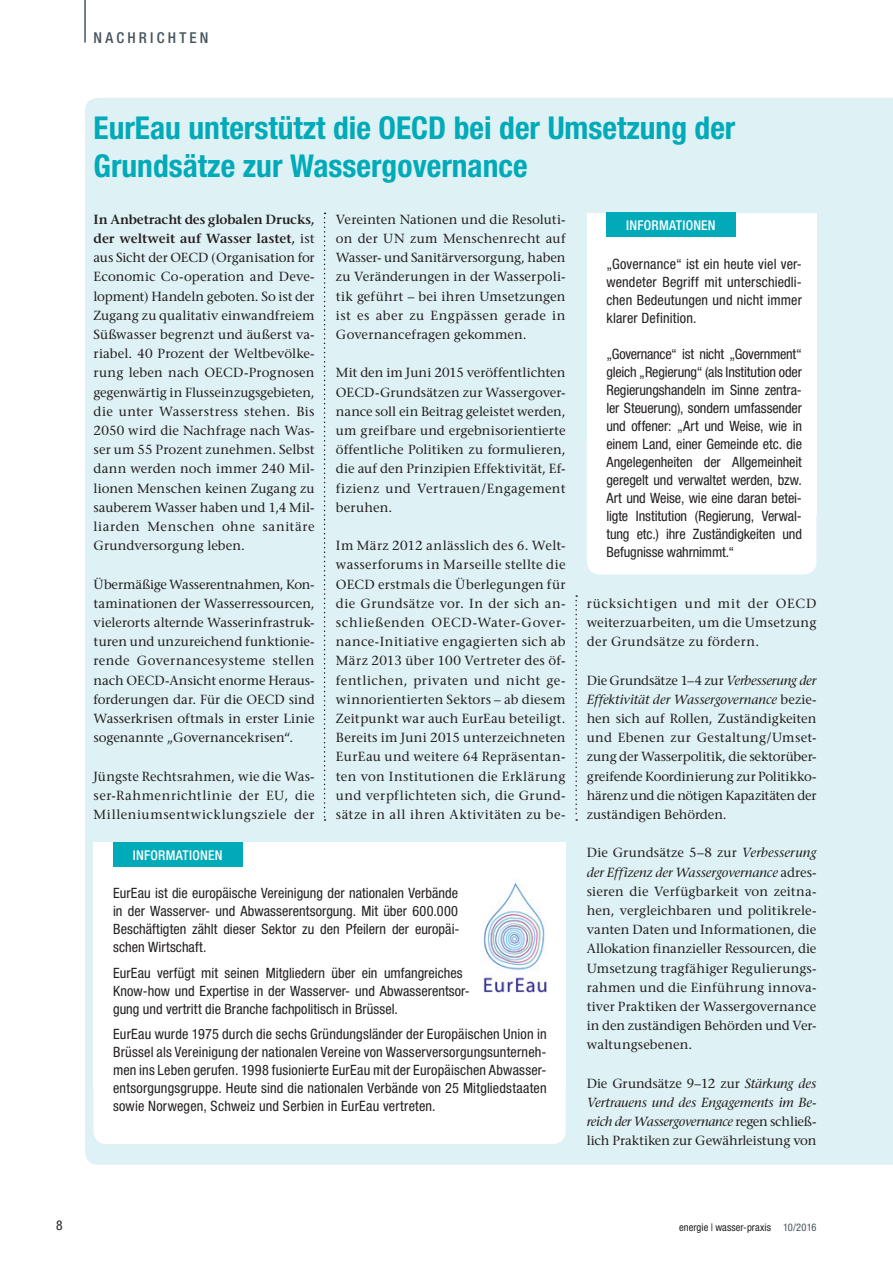
<style>
.page{position:relative;width:893px;height:1263px;background:#fff}
.page>*{position:absolute;margin:0;border:0;box-sizing:border-box;transform-origin:0 0}
.t1{font:700 condensed 31.5px/37.5px "Helvetica Neue LT Std";color:#00aab8}
.t2{font:500 condensed 15px "Helvetica Neue LT Std";letter-spacing:.215em;color:#45555d}
.t3{font:condensed 14.25px/18px "Helvetica Neue LT Std";letter-spacing:.005em;color:#231f20;text-align:justify}
.t4{font:500 condensed 13.5px "Helvetica Neue LT Std";letter-spacing:.015em;color:#fff}
.t5{font:condensed 13.5px "Helvetica Neue LT Std";color:#231f20}
.t6{font:13.2px/19.2px "Stone Serif";letter-spacing:.015em;color:#231f20;text-align:justify}
.t7{font:italic 13.2px/19.2px "Stone Serif";letter-spacing:-.02em;color:#231f20;text-align:justify}
.t8{font:condensed 10.5px "Helvetica Neue LT Std";letter-spacing:.005em;color:#231f20}
.s1{font-weight:600}
.s2{font-style:italic}
.s3{font-style:normal}
.s4{color:#45555d}
</style>
<div class="page">
<hr style="left:84px;top:0;width:2px;height:43px;background:#45555d">
<div style="left:85px;top:98px;width:808px;height:1067px;background:#def1f4"></div>
<svg style="left:324px;top:213px;width:2px;height:608px"></svg>
<svg style="left:575px;top:595px;width:2px;height:226px"></svg>
<div style="left:94px;top:842px;width:472px;height:246px;background:#fff"></div>
<div style="left:94px;top:1011px;width:472px;height:133px;background:#fff;border-radius:13px"></div>
<div style="left:113px;top:842px;width:129px;height:25px;background:#00aab8"></div>
<img style="left:483px;top:881px;width:64px;height:112px">
<div style="left:587px;top:213px;width:229px;height:301px;background:#fff"></div>
<div style="left:587px;top:428px;width:229px;height:146px;background:#fff;border-radius:13px"></div>
<div style="left:606px;top:213px;width:129px;height:24px;background:#00aab8"></div>
<p class="t5" style="left:56px;top:1218px;width:8px">8</p>
<p class="t2" style="left:94px;top:28px;width:116px">NACHRICHTEN</p>
<h1 class="t1" style="left:94px;top:109px;width:643px">EurEau unterstützt die OECD bei der Umsetzung der<br>Grundsätze zur Wassergovernance</h1>
<p class="t6" style="left:94px;top:210px;width:223px"><span class="s1">In Anbetracht des globalen Drucks, der weltweit auf Wasser lastet,</span> ist aus Sicht der OECD (Organisation for Economic Co-operation and Deve&shy;lopment) Handeln geboten. So ist der Zugang zu qualitativ einwandfreiem Süßwasser begrenzt und äußerst va&shy;riabel. 40 Prozent der Weltbevölke&shy;rung leben nach OECD-Prognosen gegenwärtig in Flusseinzugsgebieten, die unter Wasserstress stehen. Bis 2050 wird die Nachfrage nach Was&shy;ser um 55 Prozent zunehmen. Selbst dann werden noch immer 240 Mil&shy;lionen Menschen keinen Zugang zu sauberem Wasser haben und 1,4 Mil&shy;liarden Menschen ohne sanitäre Grundversorgung leben.</p>
<p class="t6" style="left:94px;top:574px;width:223px">Übermäßige Wasserentnahmen, Kon&shy;taminationen der Wasserressourcen, vielerorts alternde Wasserinfrastruk&shy;turen und unzureichend funktionie&shy;rende Governancesysteme stellen nach OECD-Ansicht enorme Heraus&shy;forderungen dar. Für die OECD sind Wasserkrisen oftmals in erster Linie sogenannte „Governancekrisen“.</p>
<p class="t6" style="left:94px;top:766px;width:223px">Jüngste Rechtsrahmen, wie die Was&shy;ser-Rahmenrichtlinie der EU, die Milleniumsentwicklungsziele der</p>
<p class="t6" style="left:336px;top:210px;width:231px">Vereinten Nationen und die Resoluti&shy;on der UN zum Menschenrecht auf Wasser- und Sanitärversorgung, haben zu Veränderungen in der Wasserpoli&shy;tik geführt – bei ihren Umsetzungen ist es aber zu Engpässen gerade in Governancefragen gekommen.</p>
<p class="t6" style="left:336px;top:363px;width:231px">Mit den im Juni 2015 veröffentlichten OECD-Grundsätzen zur Wassergover&shy;nance soll ein Beitrag geleistet werden, um greifbare und ergebnisorientierte öffentliche Politiken zu formulieren, die auf den Prinzipien Effektivität, Ef&shy;fizienz und Vertrauen/Engagement beruhen.</p>
<p class="t6" style="left:336px;top:536px;width:231px">Im März 2012 anlässlich des 6. Welt&shy;wasserforums in Marseille stellte die OECD erstmals die Überlegungen für die Grundsätze vor. In der sich an&shy;schließenden OECD-Water-Gover&shy;nance-Initiative engagierten sich ab März 2013 über 100 Vertreter des öf&shy;fentlichen, privaten und nicht ge&shy;winnorientierten Sektors – ab diesem Zeitpunkt war auch EurEau beteiligt.<br>Bereits im Juni 2015 unterzeichneten EurEau und weitere 64 Repräsentan&shy;ten von Institutionen die Erklärung und verpflichteten sich, die Grund&shy;sätze in all ihren Aktivitäten zu be-</p>
<p class="t4" style="left:133px;top:847px;width:91px">INFORMATIONEN</p>
<p class="t3" style="left:113px;top:884px;width:348px">EurEau ist die europäische Vereinigung der nationalen Verbände in der Wasserver- und Abwasserentsorgung. Mit über 600.000<br>Beschäftigten zählt dieser Sektor zu den Pfeilern der europäi&shy;schen Wirtschaft.</p>
<p class="t3" style="left:113px;top:963px;width:358px;text-align:left">EurEau verfügt mit seinen Mitgliedern über ein umfangreiches<br>Know-how und Expertise in der Wasserver- und Abwasserentsor&shy;gung und vertritt die Branche fachpolitisch in Brüssel.</p>
<p class="t3" style="left:113px;top:1025px;width:435px">EurEau wurde 1975 durch die sechs Gründungsländer der Europäischen Union in Brüssel als Vereinigung der nationalen Vereine von Wasserversorgungsunterneh&shy;men ins Leben gerufen. 1998 fusionierte EurEau mit der Europäischen Abwasser&shy;entsorgungsgruppe. Heute sind die nationalen Verbände von 25 Mitgliedstaaten sowie Norwegen, Schweiz und Serbien in EurEau vertreten.</p>
<p class="t4" style="left:626px;top:217px;width:91px">INFORMATIONEN</p>
<p class="t3" style="left:606px;top:254px;width:197px">„Governance“ ist ein heute viel ver&shy;wendeter Begriff mit unterschiedli&shy;chen Bedeutungen und nicht immer klarer Definition.</p>
<p class="t3" style="left:606px;top:344px;width:197px">„Governance“ ist nicht „Government“ gleich „Regierung“ (als Institution oder Regierungshandeln im Sinne zentra&shy;ler Steuerung), sondern umfassender und offener: „Art und Weise, wie in einem Land, einer Gemeinde etc. die Angelegenheiten der Allgemeinheit geregelt und verwaltet werden, bzw.<br>Art und Weise, wie eine daran betei&shy;ligte Institution (Regierung, Verwal&shy;tung etc.) ihre Zuständigkeiten und Befugnisse wahrnimmt.“</p>
<p class="t6" style="left:587px;top:594px;width:231px">rücksichtigen und mit der OECD weiterzuarbeiten, um die Umsetzung der Grundsätze zu fördern.</p>
<p class="t6" style="left:587px;top:670px;width:231px">Die Grundsätze 1–4 zur <span class="s2">Verbesserung der Effektivität der Wassergovernance</span> bezie&shy;hen sich auf Rollen, Zuständigkeiten und Ebenen zur Gestaltung/Umset&shy;zung der Wasserpolitik, die sektorüber&shy;greifende Koordinierung zur Politikko&shy;härenz und die nötigen Kapazitäten der zuständigen Behörden.</p>
<p class="t6" style="left:587px;top:843px;width:231px">Die Grundsätze 5–8 zur <span class="s2">Verbesserung der Effizenz der Wassergovernance</span> adres&shy;sieren die Verfügbarkeit von zeitna&shy;hen, vergleichbaren und politikrele&shy;vanten Daten und Informationen, die Allokation finanzieller Ressourcen, die Umsetzung tragfähiger Regulierungs&shy;rahmen und die Einführung innova&shy;tiver Praktiken der Wassergovernance in den zuständigen Behörden und Ver&shy;waltungsebenen.</p>
<p class="t7" style="left:587px;top:1074px;width:231px"><span class="s3">Die Grundsätze 9–12 zur</span> Stärkung des Vertrauens und des Engagements im Be&shy;reich der Wassergovernance <span class="s3">regen schließ&shy;lich Praktiken zur Gewährleistung von</span></p>
<p class="t8" style="left:679px;top:1221px;width:139px">energie | wasser-praxis <span class="s4">10/2016</span></p>
</div>
